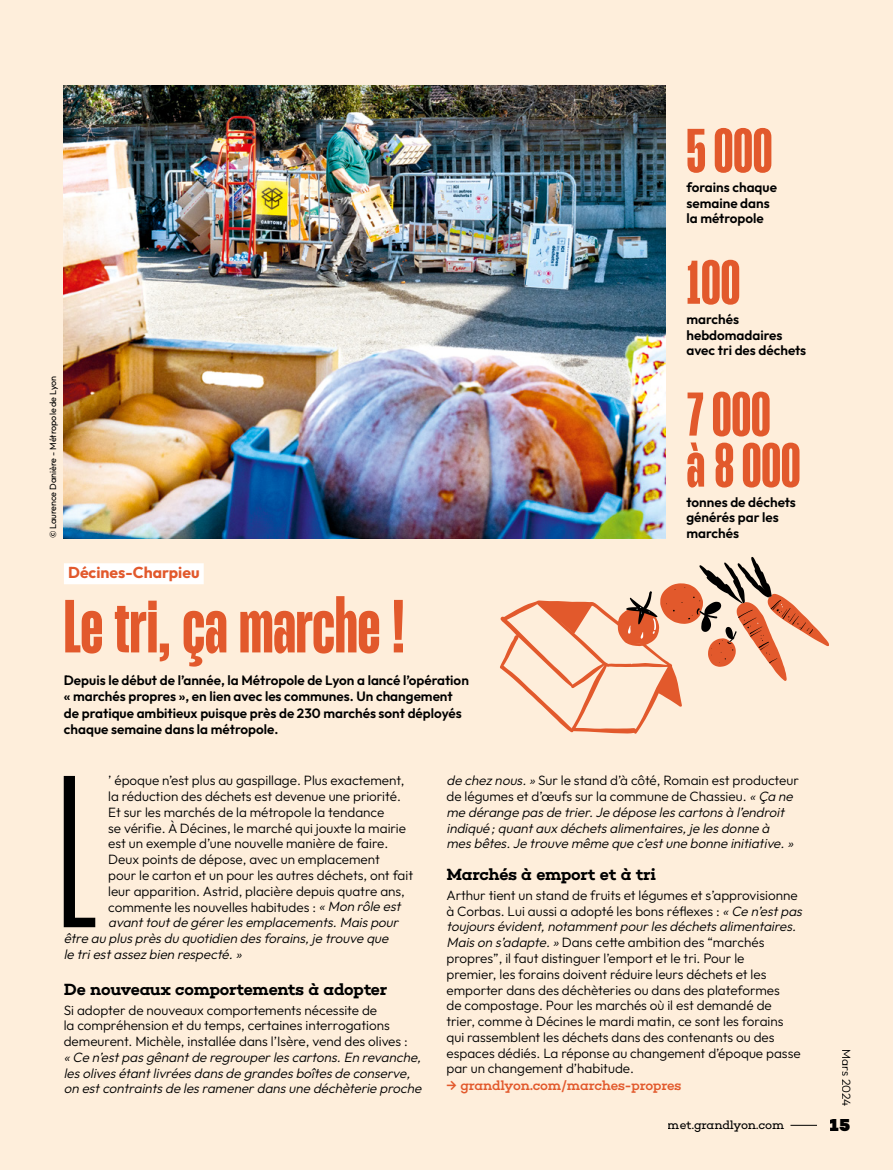
<style>
.page{position:relative;width:893px;height:1170px;background:#fff}
.page>*{position:absolute;margin:0;border:0;box-sizing:border-box;transform-origin:0 0}
.Texte-Courant-outfit{font:300 216px "Mango Grotesque";color:#000}
.TITRE_Mango_1{font:700 75px "Mango Grotesque";color:#e2592c}
.t1{font:700 61.5px/51px "Mango Grotesque";color:#e2592c}
.t2{font:900 18px "Choplin";color:#000}
.SOUS_TITRE{font:600 16.5px "Choplin";letter-spacing:-.015em;color:#000}
.Surtitre-Commune-gauche-Orange-fonce{font:700 15.75px "Outfit";color:#e2592c}
.Texte-Courant-outfit-2{font:300 13.5px/15.8px "Outfit";color:#000}
.Texte-Courant-outfit-3{font:italic 300 13.5px/15.8px "Outfit";color:#000}
.CHAPO{font:600 13.5px/15.8px "Outfit";color:#000}
.Texte-Courant-outfit-4{font:500 13.5px "Choplin";letter-spacing:-.02em;color:#e2592c}
.t3{font:12px "Choplin";letter-spacing:-.02em;color:#000}
.t4{font:300 12px "Outfit";color:#000}
.Texte-Courant-outfit-5{font:9px "Outfit";color:#000}
.s1{font-style:italic}
.s2{font-style:normal}
</style>
<div class="page">
<div style="left:0;top:0;width:893px;height:1169px;background:#feeedb"></div>
<img style="left:64px;top:85px;width:601px;height:453px">
<div style="left:64px;top:563px;width:140px;height:21px;background:#fff"></div>
<svg style="left:500px;top:557px;width:329px;height:177px"></svg>
<svg style="left:790px;top:1124px;width:27px;height:1px"></svg>
<p class="Texte-Courant-outfit-5" style="left:48px;top:538px;width:164px;rotate:-90deg">© Laurence Danière - Métropole de Lyon</p>
<h2 class="Surtitre-Commune-gauche-Orange-fonce" style="left:68px;top:563px;width:133px">Décines-Charpieu</h2>
<h3 class="TITRE_Mango_1" style="left:64px;top:592px;width:342px">Le tri, ça marche !</h3>
<p class="CHAPO" style="left:64px;top:671px;width:406px;line-height:16.5px">Depuis le début de l’année, la Métropole de Lyon a lancé l’opération « marchés propres », en lien avec les communes. Un changement de pratique ambitieux puisque près de 230 marchés sont déployés chaque semaine dans la métropole.</p>
<p class="t1" style="left:686px;top:128px;width:87px">5000</p>
<p class="CHAPO" style="left:686px;top:179px;width:92px">forains chaque semaine dans la métropole</p>
<p class="t1" style="left:686px;top:260px;width:55px">100</p>
<p class="CHAPO" style="left:686px;top:311px;width:121px">marchés hebdomadaires avec tri des déchets</p>
<p class="t1" style="left:686px;top:392px;width:116px">7000 à 8000</p>
<p class="CHAPO" style="left:686px;top:494px;width:111px">tonnes de déchets générés par les marchés</p>
<p class="Texte-Courant-outfit" style="left:57px;top:754px;width:44px">L</p>
<p class="Texte-Courant-outfit-2" style="left:108px;top:772px;width:298px">’ époque n’est plus au gaspillage. Plus exactement,</p>
<p class="Texte-Courant-outfit-2" style="left:108px;top:788px;width:294px">la réduction des déchets est devenue une priorité.</p>
<p class="Texte-Courant-outfit-2" style="left:108px;top:804px;width:278px">Et sur les marchés de la métropole la tendance</p>
<p class="Texte-Courant-outfit-2" style="left:108px;top:819px;width:299px">se vérifie. À Décines, le marché qui jouxte la mairie</p>
<p class="Texte-Courant-outfit-2" style="left:108px;top:835px;width:282px">est un exemple d’une nouvelle manière de faire.</p>
<p class="Texte-Courant-outfit-2" style="left:108px;top:851px;width:273px">Deux points de dépose, avec un emplacement</p>
<p class="Texte-Courant-outfit-2" style="left:108px;top:867px;width:306px">pour le carton et un pour les autres déchets, ont fait</p>
<p class="Texte-Courant-outfit-2" style="left:108px;top:883px;width:298px">leur apparition. Astrid, placière depuis quatre ans,</p>
<p class="Texte-Courant-outfit-2" style="left:108px;top:898px;width:297px">commente les nouvelles habitudes : <span class="s1">« Mon rôle est</span></p>
<p class="Texte-Courant-outfit-3" style="left:108px;top:914px;width:295px">avanttoutde gérer les emplacements.Mais pour</p>
<p class="Texte-Courant-outfit-3" style="left:64px;top:930px;width:329px">être au plus près du quotidien des forains,je trouve que</p>
<p class="Texte-Courant-outfit-3" style="left:64px;top:945px;width:182px">le triestassez bien respecté.»</p>
<p class="SOUS_TITRE" style="left:64px;top:979px;width:325px">De nouveaux comportements à adopter</p>
<p class="Texte-Courant-outfit-3" style="left:64px;top:1001px;width:362px"><span class="s2">Si adopter de nouveaux comportements nécessite de<br>la compréhension et du temps, certaines interrogations demeurent. Michèle, installée dans l’Isère, vend des olives :<br></span>« Ce n’estpas gênantde regrouper les cartons.En revanche, les olives étantlivrées dans de grandes boîtes de conserve, on estcontraints de les ramener dans une déchèterie proche</p>
<p class="Texte-Courant-outfit-3" style="left:446px;top:772px;width:354px">de chez nous.» <span class="s2">Sur le stand d’à côté, Romain est producteur de légumes et d’œufs sur la commune de Chassieu.</span> « Ça ne me dérange pas de trier.Je dépose les cartons à l’endroit indiqué;quantaux déchets alimentaires,je les donne à mes bêtes.Je trouve même que c’estune bonne initiative.»</p>
<p class="SOUS_TITRE" style="left:446px;top:864px;width:211px">Marchés à emport et à tri</p>
<p class="Texte-Courant-outfit-2" style="left:446px;top:887px;width:360px">Arthur tient un stand de fruits et légumes et s’approvisionne à Corbas. Lui aussi a adopté les bons réflexes : <span class="s1">« Ce n’estpas toujours évident,notammentpour les déchets alimentaires.<br>Mais on s’adapte.»</span> Dans cette ambition des “marchés propres”, il faut distinguer l’emport et le tri. Pour le<br>premier, les forains doivent réduire leurs déchets et les emporter dans des déchèteries ou dans des plateformes<br>de compostage. Pour les marchés où il est demandé de<br>trier, comme à Décines le mardi matin, ce sont les forains<br>qui rassemblent les déchets dans des contenants ou des espaces dédiés. La réponse au changement d’époque passe par un changement d’habitude.</p>
<p class="Texte-Courant-outfit-4" style="left:446px;top:1076px;width:237px">→ grandlyon.com/marches-propres</p>
<p class="t3" style="left:668px;top:1118px;width:118px">met.grandlyon.com</p>
<p class="t4" style="left:853px;top:1049px;width:59px;rotate:90deg">Mars 2024</p>
<h3 class="t2" style="left:830px;top:1114px;width:22px">15</h3>
</div>
